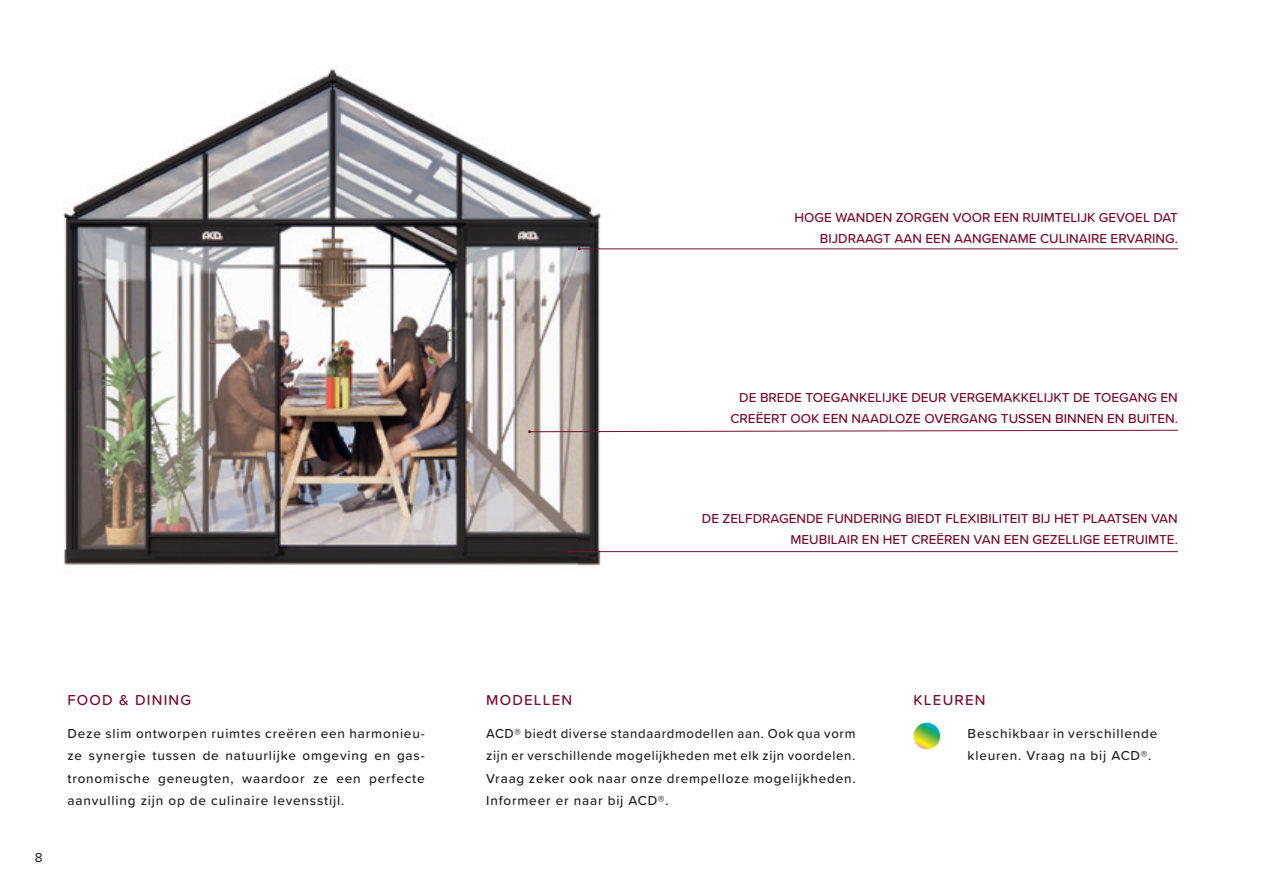
<style>
.page{position:relative;width:1263px;height:893px;background:#fff}
.page>*{position:absolute;margin:0;border:0;box-sizing:border-box;transform-origin:0 0}
.t1{font:500 15px "Proxima Soft";letter-spacing:.08em;color:#790d2c}
.t2{font:500 13.5px/22.5px "Proxima Soft";letter-spacing:.06em;color:#231f20;text-align:justify}
.t3{font:500 13.5px/21px "Proxima Soft";color:#790d2c;text-align:right}
.t4{font:13.5px "Proxima Soft";color:#231f20}
</style>
<div class="page">
<img style="left:63px;top:69px;width:613px;height:497px">
<hr style="left:579px;top:248px;width:599px;height:1px;background:#790d2c">
<svg style="left:528px;top:429px;width:650px;height:4px"></svg>
<hr style="left:570px;top:551px;width:608px;height:1px;background:#790d2c">
<svg style="left:914px;top:723px;width:26px;height:26px"></svg>
<p class="t4" style="left:35px;top:847px;width:9px">8</p>
<p class="t1" style="left:67px;top:689px;width:125px">FOOD &amp; DINING</p>
<p class="t2" style="left:67px;top:721px;width:359px">Deze slim ontworpen ruimtes creëren een harmonieu&shy;ze synergie tussen de natuurlijke omgeving en gas&shy;tronomische geneugten, waardoor ze een perfecte aanvulling zijn op de culinaire levensstijl.</p>
<p class="t3" style="left:794px;top:206px;width:385px">HOGE WANDEN ZORGEN VOOR EEN RUIMTELIJK GEVOEL DAT<br>BIJDRAAGT AAN EEN AANGENAME CULINAIRE ERVARING.</p>
<p class="t3" style="left:730px;top:387px;width:449px">DE BREDE TOEGANKELIJKE DEUR VERGEMAKKELIJKT DE TOEGANG EN<br>CREËERT OOK EEN NAADLOZE OVERGANG TUSSEN BINNEN EN BUITEN.</p>
<p class="t3" style="left:702px;top:508px;width:477px">DE ZELFDRAGENDE FUNDERING BIEDT FLEXIBILITEIT BIJ HET PLAATSEN VAN<br>MEUBILAIR EN HET CREËREN VAN EEN GEZELLIGE EETRUIMTE.</p>
<p class="t1" style="left:486px;top:689px;width:88px">MODELLEN</p>
<p class="t2" style="left:486px;top:721px;width:371px">ACD® biedt diverse standaardmodellen aan. Ook qua vorm zijn er verschillende mogelijkheden met elk zijn voordelen.<br>Vraag zeker ook naar onze drempelloze mogelijkheden.<br>Informeer er naar bij ACD®.</p>
<p class="t1" style="left:914px;top:689px;width:73px">KLEUREN</p>
<p class="t2" style="left:968px;top:721px;width:191px">Beschikbaar in verschillende kleuren. Vraag na bij ACD®.</p>
</div>
